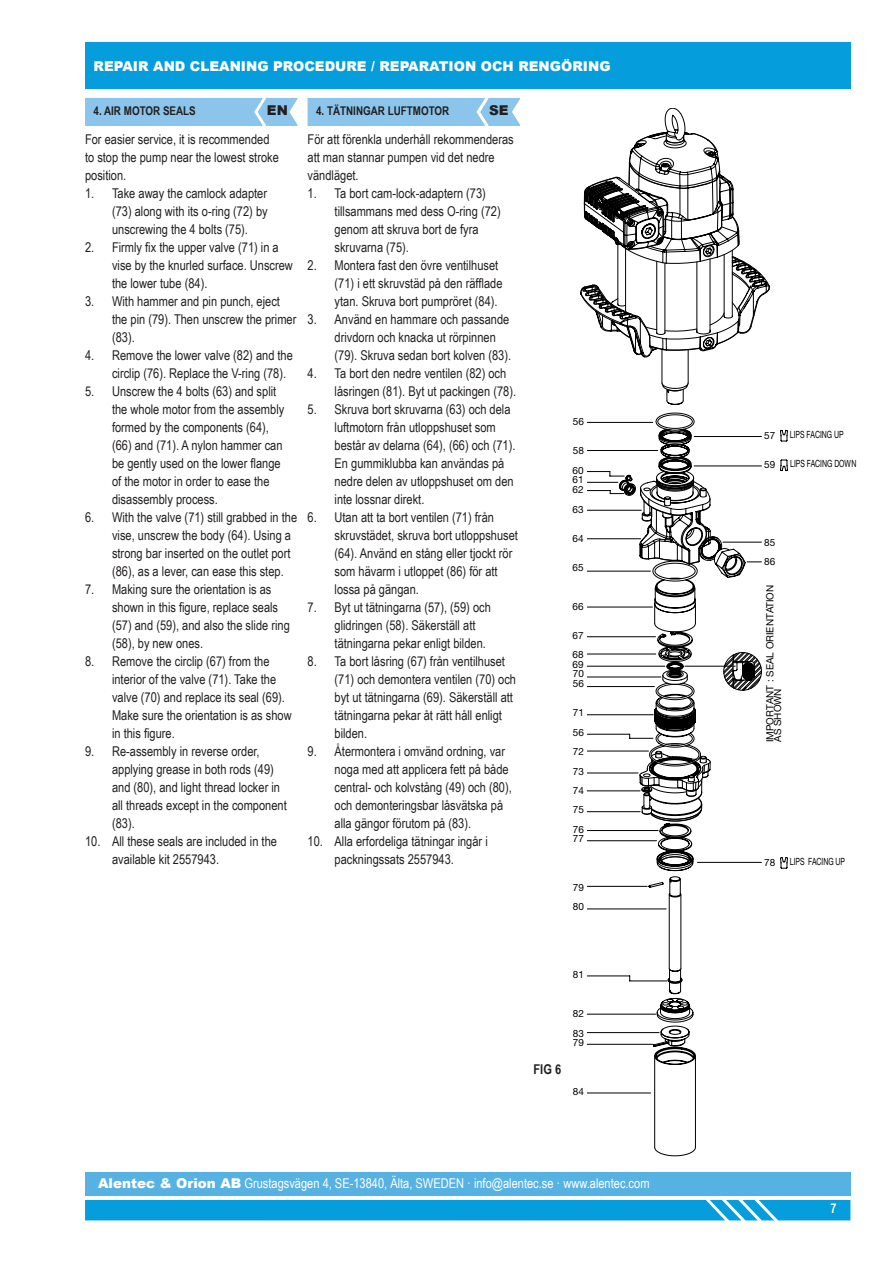
<style>
.page{position:relative;width:893px;height:1263px;background:#fff}
.page>*{position:absolute;margin:0;border:0;box-sizing:border-box;transform-origin:0 0}
.Estilo_de_párrafo_bo{font:13.5px/18px "Arial Narrow";color:#231f20}
.t1{font:13.5px "Arial Narrow";color:#fff}
.titulos_apartados{font:900 13.5px "Arial";color:#fff}
.t2{font:900 13.5px "Arial";color:#231f20}
.Estilo_de_párrafo_bo-2{font:700 13.5px "Arial Narrow";color:#231f20}
.t3{font:700 13.5px "Arial Narrow";color:#fff}
.t4{font:12.75px "Helvetica Neue";color:#231f20}
.subtítulos_apartados{font:700 12px "Arial Narrow";color:#231f20}
.t5{font:9.9px/19.4px "Helvetica Neue";color:#000001}
.t6{font:9.9px "Helvetica Neue";color:#000001;scale:.7 1}
.s1{font-family:"Arial";font-weight:900}
</style>
<div class="page">
<div style="left:85px;top:1200px;width:765px;height:20px;background:#069ddc"></div>
<div style="left:85px;top:1172px;width:765px;height:24px;background:#57b2e4"></div>
<div style="left:85px;top:43px;width:765px;height:46px;background:#069ddc"></div>
<svg style="left:780px;top:430px;width:8px;height:439px"></svg>
<svg style="left:580px;top:108px;width:190px;height:1048px"></svg>
<div style="left:85px;top:98px;width:213px;height:28px;background:#8bc5eb"></div>
<div style="left:308px;top:98px;width:212px;height:28px;background:#8bc5eb"></div>
<p class="titulos_apartados" style="left:94px;top:56px;width:519px">REPAIR AND CLEANING PROCEDURE / REPARATION OCH RENGÖRING</p>
<p class="subtítulos_apartados" style="left:94px;top:102px;width:104px">4. AIR MOTOR SEALS</p>
<p class="t2" style="left:267px;top:101px;width:22px">EN</p>
<p class="subtítulos_apartados" style="left:316px;top:102px;width:135px">4. TÄTNINGAR LUFTMOTOR</p>
<p class="t2" style="left:489px;top:101px;width:21px">SE</p>
<p class="Estilo_de_párrafo_bo" style="left:85px;top:130px;width:195px">For easier service, it is recommended to stop the pump near the lowest stroke position.</p>
<p class="Estilo_de_párrafo_bo" style="left:112px;top:184px;width:157px;text-align:justify;text-indent:-27px">1. Take away the camlock adapter (73) along with its o-ring (72) by unscrewing the 4 bolts (75).</p>
<p class="Estilo_de_párrafo_bo" style="left:112px;top:238px;width:182px;text-indent:-27px">2. Firmly fix the upper valve (71) in a vise by the knurled surface. Unscrew the lower tube (84).</p>
<p class="Estilo_de_párrafo_bo" style="left:112px;top:292px;width:186px;text-indent:-27px">3. With hammer and pin punch, eject the pin (79). Then unscrew the primer (83).</p>
<p class="Estilo_de_párrafo_bo" style="left:112px;top:346px;width:182px;text-indent:-27px">4. Remove the lower valve (82) and the circlip (76). Replace the V-ring (78).</p>
<p class="Estilo_de_párrafo_bo" style="left:112px;top:382px;width:174px;text-indent:-27px">5. Unscrew the 4 bolts (63) and split the whole motor from the assembly formed by the components (64), (66) and (71). A nylon hammer can be gently used on the lower flange of the motor in order to ease the disassembly process.</p>
<p class="Estilo_de_párrafo_bo" style="left:112px;top:508px;width:187px;text-indent:-27px">6. With the valve (71) still grabbed in the vise, unscrew the body (64). Using a strong bar inserted on the outlet port (86), as a lever, can ease this step.</p>
<p class="Estilo_de_párrafo_bo" style="left:112px;top:580px;width:179px;text-indent:-27px">7. Making sure the orientation is as shown in this figure, replace seals (57) and (59), and also the slide ring (58), by new ones.</p>
<p class="Estilo_de_párrafo_bo" style="left:112px;top:652px;width:181px;text-indent:-27px">8. Remove the circlip (67) from the interior of the valve (71). Take the valve (70) and replace its seal (69).<br>Make sure the orientation is as show in this figure.</p>
<p class="Estilo_de_párrafo_bo" style="left:112px;top:742px;width:176px;text-indent:-27px">9. Re-assembly in reverse order, applying grease in both rods (49) and (80), and light thread locker in all threads except in the component (83).</p>
<p class="Estilo_de_párrafo_bo" style="left:112px;top:832px;width:166px;text-indent:-27px">10. All these seals are included in the available kit 2557943.</p>
<p class="Estilo_de_párrafo_bo" style="left:308px;top:130px;width:208px">För att förenkla underhåll rekommenderas att man stannar pumpen vid det nedre vändläget.</p>
<p class="Estilo_de_párrafo_bo" style="left:335px;top:184px;width:168px;text-indent:-27px">1. Ta bort cam-lock-adaptern (73) tillsammans med dess O-ring (72) genom att skruva bort de fyra skruvarna (75).</p>
<p class="Estilo_de_párrafo_bo" style="left:335px;top:256px;width:169px;text-indent:-27px">2. Montera fast den övre ventilhuset (71) i ett skruvstäd på den räfflade ytan. Skruva bort pumpröret (84).</p>
<p class="Estilo_de_párrafo_bo" style="left:335px;top:310px;width:178px;text-indent:-27px">3. Använd en hammare och passande drivdorn och knacka ut rörpinnen (79). Skruva sedan bort kolven (83).</p>
<p class="Estilo_de_párrafo_bo" style="left:335px;top:364px;width:183px;text-indent:-27px">4. Ta bort den nedre ventilen (82) och låsringen (81). Byt ut packingen (78).</p>
<p class="Estilo_de_párrafo_bo" style="left:335px;top:400px;width:182px;text-indent:-27px">5. Skruva bort skruvarna (63) och dela luftmotorn från utloppshuset som består av delarna (64), (66) och (71).<br>En gummiklubba kan användas på nedre delen av utloppshuset om den inte lossnar direkt.</p>
<p class="Estilo_de_párrafo_bo" style="left:335px;top:508px;width:185px;text-indent:-27px">6. Utan att ta bort ventilen (71) från skruvstädet, skruva bort utloppshuset (64). Använd en stång eller tjockt rör som hävarm i utloppet (86) för att lossa på gängan.</p>
<p class="Estilo_de_párrafo_bo" style="left:335px;top:598px;width:158px;text-indent:-27px">7. Byt ut tätningarna (57), (59) och glidringen (58). Säkerställ att tätningarna pekar enligt bilden.</p>
<p class="Estilo_de_párrafo_bo" style="left:335px;top:652px;width:183px;text-indent:-27px">8. Ta bort låsring (67) från ventilhuset (71) och demontera ventilen (70) och byt ut tätningarna (69). Säkerställ att tätningarna pekar åt rätt håll enligt bilden.</p>
<p class="Estilo_de_párrafo_bo" style="left:335px;top:742px;width:179px;text-indent:-27px">9. Återmontera i omvänd ordning, var noga med att applicera fett på både central- och kolvstång (49) och (80), och demonteringsbar låsvätska på alla gängor förutom på (83).</p>
<p class="Estilo_de_párrafo_bo" style="left:308px;top:832px;width:182px;text-align:center">10. Alla erfordeliga tätningar ingår i packningssats 2557943.</p>
<p class="t5" style="left:573px;top:412px;width:13px">56</p>
<p class="t5" style="left:572px;top:441px;width:13px">58<br>60</p>
<p class="t5" style="left:572px;top:475px;width:13px;line-height:9.8px">61<br>62</p>
<p class="t5" style="left:572px;top:499px;width:13px">63</p>
<p class="t5" style="left:572px;top:528px;width:13px">64</p>
<p class="t5" style="left:572px;top:557px;width:13px">65</p>
<p class="t5" style="left:572px;top:596px;width:13px">66</p>
<p class="t5" style="left:572px;top:625px;width:13px">67<br>68</p>
<p class="t5" style="left:572px;top:659px;width:13px;line-height:9.8px;text-align:justify">69<br>70<br>56</p>
<p class="t5" style="left:573px;top:703px;width:13px;text-align:justify">71<br>56<br>72<br>73<br>74<br>75<br>76</p>
<p class="t5" style="left:573px;top:829px;width:13px">77</p>
<p class="t5" style="left:573px;top:878px;width:13px">79<br>80</p>
<p class="t4" style="left:530px;top:1058px;width:34px">Fig. 6</p>
<p class="Estilo_de_párrafo_bo-2" style="left:533px;top:1059px;width:29px">FIG 6</p>
<p class="t5" style="left:573px;top:965px;width:13px">81</p>
<p class="t5" style="left:573px;top:1004px;width:13px">82<br>83</p>
<p class="t5" style="left:573px;top:1033px;width:13px">79</p>
<p class="t5" style="left:573px;top:1081px;width:13px">84</p>
<p class="t1" style="left:98px;top:1173px;width:553px"><span class="s1">Alentec &amp; Orion AB</span> Grustagsvägen 4, SE-13840, Älta, SWEDEN · info@alentec.se · www.alentec.com</p>
<p class="t5" style="left:764px;top:426px;width:13px">57</p>
<p class="t5" style="left:764px;top:455px;width:13px">59</p>
<p class="t6" style="left:790px;top:428px;width:78px">LIPS FACING UP</p>
<p class="t6" style="left:790px;top:457px;width:96px">LIPS FACING DOWN</p>
<p class="t5" style="left:764px;top:532px;width:13px">85<br>86</p>
<p class="t5" style="left:766px;top:742px;width:159px;line-height:7.8px;rotate:-90deg">IMPORTANT : SEAL ORIENTATION<br>AS SHOWN</p>
<p class="t5" style="left:764px;top:853px;width:13px">78</p>
<p class="t6" style="left:790px;top:855px;width:80px">LIPS FACING UP</p>
<p class="t3" style="left:831px;top:1198px;width:8px">7</p>
</div>
